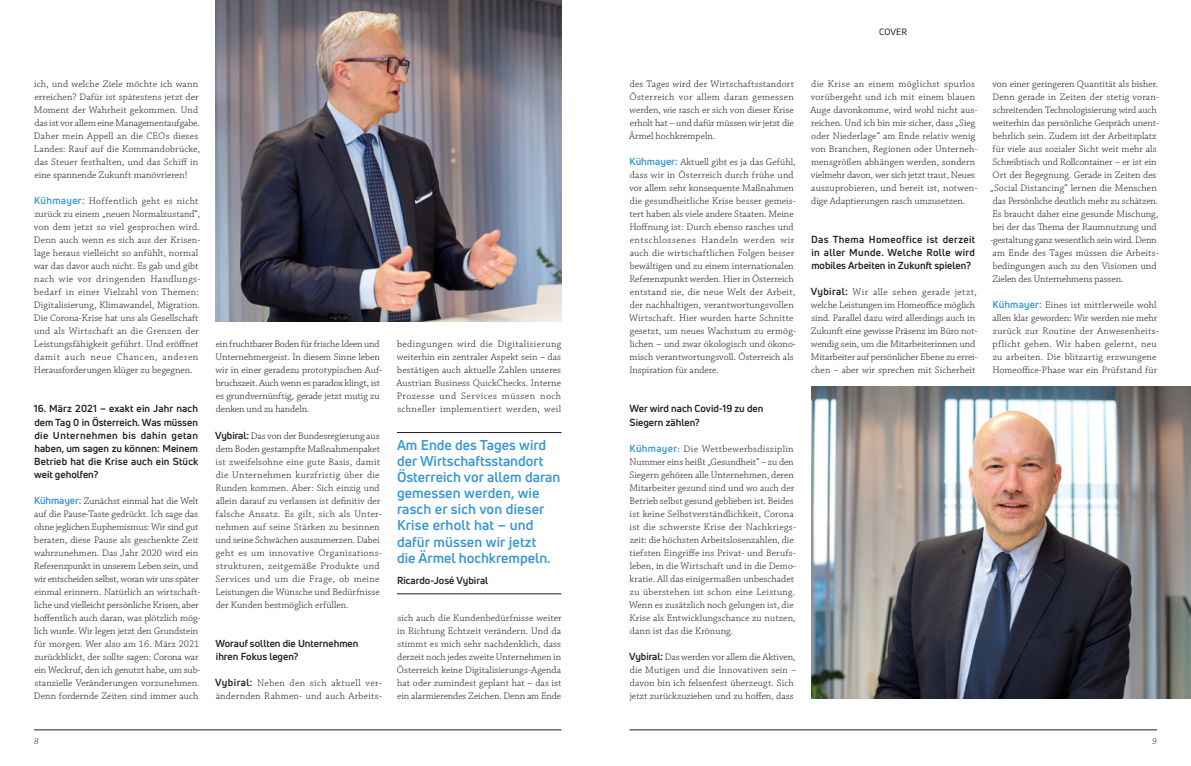
<style>
.page{position:relative;width:1191px;height:766px;background:#fff}
.page>*{position:absolute;margin:0;border:0;box-sizing:border-box;transform-origin:0 0}
.t1{font:700 14px/16.1px "Uni Neue";color:#3b98d3}
.t2{font:300 10px/13px "Chaparral Pro";letter-spacing:.005em;color:#231f20}
.t3{font:700 10px/13px "Uni Neue";color:#231f20;text-align:justify}
.t4{font:300 10px/13px "Chaparral Pro";letter-spacing:.025em;color:#231f20}
.t5{font:300 10px/13px "Chaparral Pro";letter-spacing:.03em;color:#231f20}
.t6{font:9px "Uni Neue";letter-spacing:-.005em;color:#231f20}
.t7{font:italic 300 9px "Chaparral Pro";color:#231f20}
.s1{font-family:"Uni Neue";font-weight:700;color:#3b98d3}
.s2{font-family:"Uni Neue";font-weight:700}
</style>
<div class="page">
<img style="left:215px;top:0;width:346px;height:321px">
<img style="left:811px;top:386px;width:380px;height:312px">
<hr style="left:397px;top:432px;width:164px;height:1px;background:#231f20">
<hr style="left:397px;top:593px;width:164px;height:1px;background:#231f20">
<hr style="left:629px;top:729px;width:528px;height:1px;background:#231f20">
<hr style="left:34px;top:729px;width:527px;height:1px;background:#231f20">
<p class="t2" style="left:34px;top:78px;width:168px">ich, und welche Ziele möchte ich wann erreichen? Dafür ist spätestens jetzt der Moment der Wahrheit gekommen. Und das ist vor allem eine Managementaufgabe.<br>Daher mein Appell an die CEOs dieses Landes: Rauf auf die Kommandobrücke, das Steuer festhalten, und das Schiff in eine spannende Zukunft manövrieren!</p>
<p class="t2" style="left:34px;top:195px;width:168px"><span class="s1">Kühmayer:</span> Hoffentlich geht es nicht zurück zu einem „neuen Normalzustand“, von dem jetzt so viel gesprochen wird.<br>Denn auch wenn es sich aus der Krisen&shy;lage heraus vielleicht so anfühlt, normal war das davor auch nicht. Es gab und gibt nach wie vor dringenden Handlungs&shy;bedarf in einer Vielzahl von Themen:<br>Digitalisierung, Klimawandel, Migration.<br>Die Corona-Krise hat uns als Gesellschaft und als Wirtschaft an die Grenzen der Leistungsfähigkeit geführt. Und eröffnet damit auch neue Chancen, anderen Herausforderungen klüger zu begegnen.</p>
<p class="t3" style="left:34px;top:402px;width:166px">16. März 2021 – exakt ein Jahr nach dem Tag 0 in Österreich. Was müssen die Unternehmen bis dahin getan haben, um sagen zu können: Meinem Betrieb hat die Krise auch ein Stück weit geholfen?</p>
<p class="t2" style="left:34px;top:494px;width:168px"><span class="s1">Kühmayer:</span> Zunächst einmal hat die Welt auf die Pause-Taste gedrückt. Ich sage das ohne jeglichen Euphemismus: Wir sind gut beraten, diese Pause als geschenkte Zeit wahrzunehmen. Das Jahr 2020 wird ein Referenzpunkt in unserem Leben sein, und wir entscheiden selbst, woran wir uns später einmal erinnern. Natürlich an wirtschaft&shy;liche und vielleicht persönliche Krisen, aber hoffentlich auch daran, was plötzlich mög&shy;lich wurde. Wir legen jetzt den Grundstein für morgen. Wer also am 16. März 2021 zurückblickt, der sollte sagen: Corona war ein Weckruf, den ich genutzt habe, um sub&shy;stanzielle Veränderungen vorzunehmen.<br>Denn fordernde Zeiten sind immer auch</p>
<p class="t2" style="left:215px;top:338px;width:168px">ein fruchtbarer Boden für frische Ideen und Unternehmergeist. In diesem Sinne leben wir in einer geradezu prototypischen Auf&shy;bruchszeit. Auch wenn es paradox klingt, ist es grundvernünftig, gerade jetzt mutig zu denken und zu handeln.</p>
<p class="t2" style="left:215px;top:429px;width:168px"><span class="s2">Vybiral:</span> Das von der Bundesregierung aus dem Boden gestampfte Maßnahmenpaket ist zweifelsohne eine gute Basis, damit die Unternehmen kurzfristig über die Runden kommen. Aber: Sich einzig und allein darauf zu verlassen ist definitiv der falsche Ansatz. Es gilt, sich als Unter&shy;nehmen auf seine Stärken zu besinnen und seine Schwächen auszumerzen. Dabei geht es um innovative Organisations&shy;strukturen, zeitgemäße Produkte und Services und um die Frage, ob meine Leistungen die Wünsche und Bedürfnisse der Kunden bestmöglich erfüllen.</p>
<p class="t3" style="left:215px;top:636px;width:144px">Worauf sollten die Unternehmen ihren Fokus legen?</p>
<p class="t5" style="left:215px;top:676px;width:168px"><span class="s2">Vybiral:</span> Neben den sich aktuell ver&shy;ändernden Rahmen- und auch Arbeits-</p>
<p class="t2" style="left:396px;top:338px;width:166px;text-align:justify">bedingungen wird die Digitalisierung weiterhin ein zentraler Aspekt sein – das bestätigen auch aktuelle Zahlen unseres Austrian Business QuickChecks. Interne Prozesse und Services müssen noch schneller implementiert werden, weil</p>
<h1 class="t1" style="left:397px;top:436px;width:165px">Am Ende des Tages wird der Wirtschaftsstandort<br>Österreich vor allem daran gemessen werden, wie rasch er sich von dieser<br>Krise erholt hat – und dafür müssen wir jetzt<br>die Ärmel hochkrempeln.</h1>
<p class="t3" style="left:397px;top:573px;width:93px">Ricardo-José Vybiral</p>
<p class="t2" style="left:397px;top:611px;width:166px;text-align:justify">sich auch die Kundenbedürfnisse weiter in Richtung Echtzeit verändern. Und da stimmt es mich sehr nachdenklich, dass derzeit noch jedes zweite Unternehmen in Österreich keine Digitalisierungs-Agenda hat oder zumindest geplant hat – das ist ein alarmierendes Zeichen. Denn am Ende</p>
<p class="t6" style="left:879px;top:26px;width:29px">COVER</p>
<p class="t2" style="left:629px;top:78px;width:167px;text-align:justify">des Tages wird der Wirtschaftsstandort Österreich vor allem daran gemessen werden, wie rasch er sich von dieser Krise erholt hat – und dafür müssen wir jetzt die Ärmel hochkrempeln.</p>
<p class="t2" style="left:629px;top:156px;width:168px"><span class="s1">Kühmayer:</span> Aktuell gibt es ja das Gefühl, dass wir in Österreich durch frühe und vor allem sehr konsequente Maßnahmen die gesundheitliche Krise besser gemeis&shy;tert haben als viele andere Staaten. Meine Hoffnung ist: Durch ebenso rasches und entschlossenes Handeln werden wir auch die wirtschaftlichen Folgen besser bewältigen und zu einem internationalen Referenzpunkt werden. Hier in Österreich entstand sie, die neue Welt der Arbeit, der nachhaltigen, verantwortungsvollen Wirtschaft. Hier wurden harte Schnitte gesetzt, um neues Wachstum zu ermög&shy;lichen – und zwar ökologisch und ökono&shy;misch verantwortungsvoll. Österreich als Inspiration für andere.</p>
<p class="t3" style="left:629px;top:402px;width:135px">Wer wird nach Covid-19 zu den<br>Siegern zählen?</p>
<p class="t2" style="left:629px;top:442px;width:168px"><span class="s1">Kühmayer</span>: Die Wettbewerbsdisziplin Nummer eins heißt „Gesundheit“ – zu den Siegern gehören alle Unternehmen, deren Mitarbeiter gesund sind und wo auch der Betrieb selbst gesund geblieben ist. Beides ist keine Selbstverständlichkeit, Corona ist die schwerste Krise der Nachkriegs&shy;zeit: die höchsten Arbeitslosenzahlen, die tiefsten Eingriffe ins Privat- und Berufs&shy;leben, in die Wirtschaft und in die Demo&shy;kratie. All das einigermaßen unbeschadet zu überstehen ist schon eine Leistung.<br>Wenn es zusätzlich noch gelungen ist, die Krise als Entwicklungschance zu nutzen, dann ist das die Krönung.</p>
<p class="t2" style="left:629px;top:650px;width:169px"><span class="s2">Vybiral:</span> Das werden vor allem die Aktiven, die Mutigen und die Innovativen sein – davon bin ich felsenfest überzeugt. Sich jetzt zurückzuziehen und zu hoffen, dass</p>
<p class="t2" style="left:810px;top:78px;width:168px">die Krise an einem möglichst spurlos vorübergeht und ich mit einem blauen Auge davonkomme, wird wohl nicht aus&shy;reichen. Und ich bin mir sicher, dass „Sieg oder Niederlage“ am Ende relativ wenig von Branchen, Regionen oder Unterneh&shy;mensgrößen abhängen werden, sondern vielmehr davon, wer sich jetzt traut, Neues auszuprobieren, und bereit ist, notwen&shy;dige Adaptierungen rasch umzusetzen.</p>
<p class="t3" style="left:811px;top:233px;width:166px">Das Thema Homeoffice ist derzeit in aller Munde. Welche Rolle wird mobiles Arbeiten in Zukunft spielen?</p>
<p class="t2" style="left:810px;top:286px;width:168px"><span class="s2">Vybiral:</span> Wir alle sehen gerade jetzt, welche Leistungen im Homeoffice möglich sind. Parallel dazu wird allerdings auch in Zukunft eine gewisse Präsenz im Büro not&shy;wendig sein, um die Mitarbeiterinnen und Mitarbeiter auf persönlicher Ebene zu errei&shy;chen – aber wir sprechen mit Sicherheit</p>
<p class="t2" style="left:990px;top:78px;width:170px">von einer geringeren Quantität als bisher.<br>Denn gerade in Zeiten der stetig voran&shy;schreitenden Technologisierung wird auch weiterhin das persönliche Gespräch unent&shy;behrlich sein. Zudem ist der Arbeitsplatz für viele aus sozialer Sicht weit mehr als Schreibtisch und Rollcontainer – er ist ein Ort der Begegnung. Gerade in Zeiten des „Social Distancing“ lernen die Menschen das Persönliche deutlich mehr zu schätzen.<br>Es braucht daher eine gesunde Mischung, bei der das Thema der Raumnutzung und -gestaltung ganz wesentlich sein wird. Denn am Ende des Tages müssen die Arbeits&shy;bedingungen auch zu den Visionen und Zielen des Unternehmens passen.</p>
<p class="t4" style="left:992px;top:299px;width:168px"><span class="s1">Kühmayer:</span> Eines ist mittlerweile wohl allen klar geworden: Wir werden nie mehr zurück zur Routine der Anwesenheits&shy;pflicht gehen. Wir haben gelernt, neu zu arbeiten. Die blitzartig erzwungene Homeoffice-Phase war ein Prüfstand für</p>
<p class="t7" style="left:34px;top:736px;width:6px">8</p>
<p class="t7" style="left:1152px;top:736px;width:6px">9</p>
</div>
